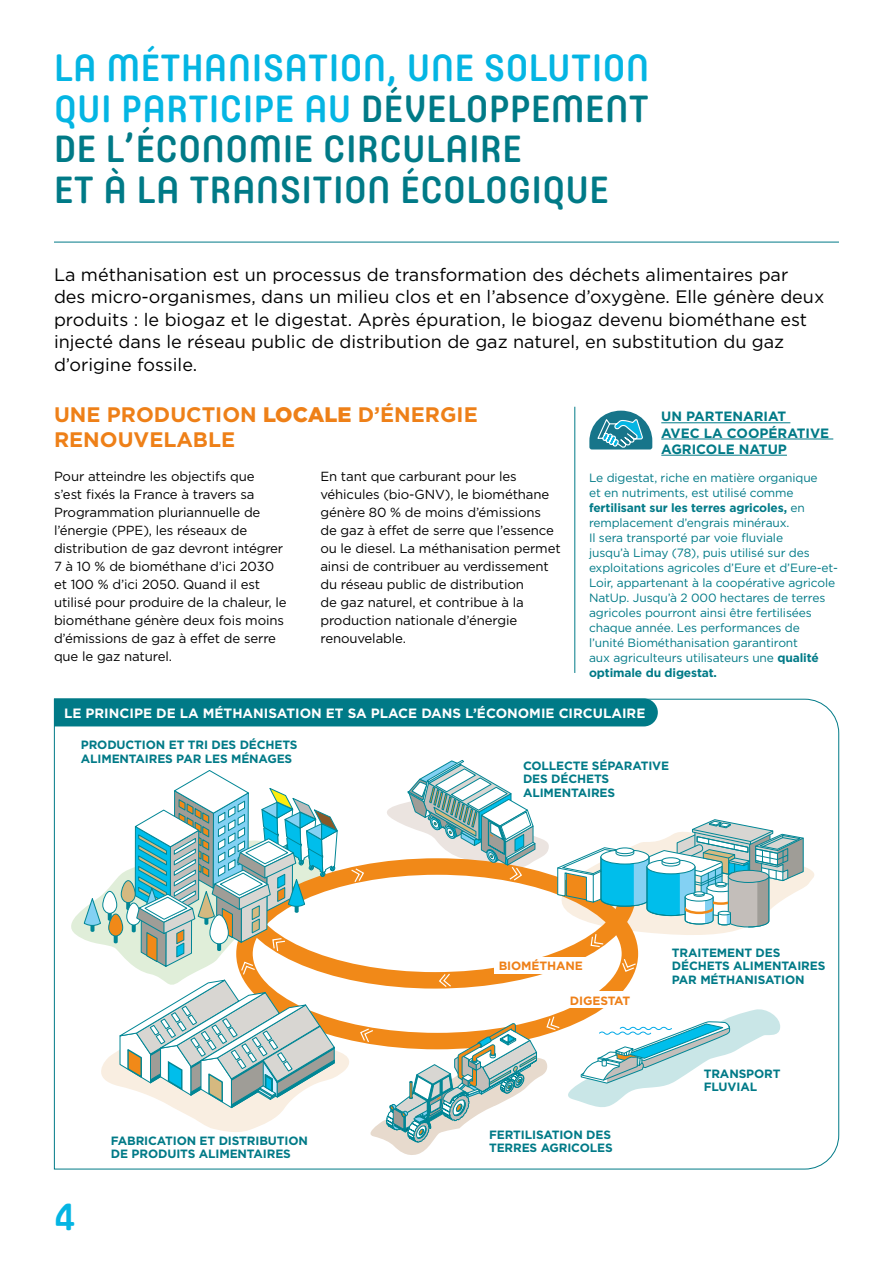
<style>
.page{position:relative;width:893px;height:1263px;background:#fff}
.page>*{position:absolute;margin:0;border:0;box-sizing:border-box;transform-origin:0 0}
.t1{font:500 37.5px/40.5px "Core Mellow 55";letter-spacing:.01em;color:#007a87}
.t2{font:500 37.5px "Core Mellow 55";color:#04b5e3}
.t3{font:700 21px/25.2px "Gotham";color:#ee8018}
.t4{font:18px/22.5px "Gotham";color:#000}
.t5{font:700 13.5px "Gotham";color:#fff}
.t6{font:700 13.5px/16.2px "Gotham";color:#007a87}
.t7{font:13.2px/18px "Gotham";letter-spacing:-.01em;color:#000}
.t8{font:12px/15px "Gotham";letter-spacing:-.01em;color:#007a87}
.t9{font:700 12px/13.5px "Gotham";letter-spacing:-.01em;color:#007a87}
.t10{font:700 12px "Gotham";letter-spacing:-.01em;color:#ee8018}
.s1{color:#04b5e3}
.s2{font-weight:900}
.s3{font-weight:700}
</style>
<div class="page">
<hr style="left:54px;top:242px;width:785px;height:1px;background:#007a87">
<hr style="left:574px;top:407px;width:1px;height:266px;background:#007a87">
<svg style="left:54px;top:698px;width:785px;height:472px"></svg>
<div style="left:54px;top:698px;width:604px;height:28px;background:#007a87"></div>
<hr style="left:661px;top:422px;width:129px;height:1px;background:#007a87">
<hr style="left:661px;top:439px;width:172px;height:1px;background:#007a87">
<hr style="left:661px;top:455px;width:126px;height:1px;background:#007a87">
<div style="left:494px;top:957px;width:93px;height:16px;background:#fff"></div>
<div style="left:569px;top:992px;width:62px;height:16px;background:#fff"></div>
<svg style="left:589px;top:411px;width:63px;height:38px"></svg>
<h1 class="t1" style="left:54px;top:46px;width:597px"><span class="s1">LA MÉTHANISATION, UNE SOLUTION<br>QUI PARTICIPE AU</span> DÉVELOPPEMENT<br>DE L’ÉCONOMIE CIRCULAIRE<br>ET À LA TRANSITION ÉCOLOGIQUE</h1>
<p class="t4" style="left:54px;top:263px;width:772px">La méthanisation est un processus de transformation des déchets alimentaires par des micro-organismes, dans un milieu clos et en l’absence d’oxygène. Elle génère deux produits : le biogaz et le digestat. Après épuration, le biogaz devenu biométhane est injecté dans le réseau public de distribution de gaz naturel, en substitution du gaz d’origine fossile.</p>
<h2 class="t3" style="left:54px;top:402px;width:425px">UNE PRODUCTION <span class="s2">LOCALE</span> D’ÉNERGIE<br>RENOUVELABLE</h2>
<p class="t7" style="left:54px;top:467px;width:234px">Pour atteindre les objectifs que<br>s’est fixés la France à travers sa<br>Programmation pluriannuelle de l’énergie (PPE), les réseaux de distribution de gaz devront intégrer<br>7 à 10 % de biométhane d’ici 2030 et 100 % d’ici 2050. Quand il est utilisé pour produire de la chaleur, le biométhane génère deux fois moins d’émissions de gaz à effet de serre que le gaz naturel.</p>
<p class="t7" style="left:320px;top:467px;width:242px">En tant que carburant pour les véhicules (bio-GNV), le biométhane génère 80 % de moins d’émissions de gaz à effet de serre que l’essence ou le diesel. La méthanisation permet ainsi de contribuer au verdissement du réseau public de distribution<br>de gaz naturel, et contribue à la production nationale d’énergie renouvelable.</p>
<p class="t6" style="left:661px;top:408px;width:169px">UN PARTENARIAT<br>AVEC LA COOPÉRATIVE<br>AGRICOLE NATUP</p>
<p class="t8" style="left:589px;top:470px;width:251px">Le digestat, riche en matière organique<br>et en nutriments, est utilisé comme <span class="s3">fertilisant sur les terres agricoles,</span> en remplacement d’engrais minéraux.<br>Il sera transporté par voie fluviale<br>jusqu’à Limay (78), puis utilisé sur des exploitations agricoles d’Eure et d’Eure-et-Loir, appartenant à la coopérative agricole NatUp. Jusqu’à 2 000 hectares de terres agricoles pourront ainsi être fertilisées chaque année. Les performances de<br>l’unité Biométhanisation garantiront<br>aux agriculteurs utilisateurs une <span class="s3">qualité optimale du digestat.</span></p>
<p class="t5" style="left:64px;top:704px;width:583px">LE PRINCIPE DE LA MÉTHANISATION ET SA PLACE DANS L’ÉCONOMIE CIRCULAIRE</p>
<p class="t9" style="left:81px;top:738px;width:218px">PRODUCTION ET TRI DES DÉCHETS<br>ALIMENTAIRES PAR LES MÉNAGES</p>
<h1 class="t2" style="left:54px;top:1188px;width:22px">4</h1>
<p class="t9" style="left:111px;top:1134px;width:199px">FABRICATION ET DISTRIBUTION<br>DE PRODUITS ALIMENTAIRES</p>
<p class="t9" style="left:523px;top:758px;width:148px">COLLECTE SÉPARATIVE<br>DES DÉCHETS<br>ALIMENTAIRES</p>
<p class="t10" style="left:499px;top:958px;width:86px">BIOMÉTHANE</p>
<p class="t10" style="left:570px;top:993px;width:62px">DIGESTAT</p>
<p class="t9" style="left:489px;top:1128px;width:125px">FERTILISATION DES<br>TERRES AGRICOLES</p>
<p class="t9" style="left:672px;top:945px;width:155px">TRAITEMENT DES<br>DÉCHETS ALIMENTAIRES<br>PAR MÉTHANISATION</p>
<p class="t9" style="left:704px;top:1067px;width:78px">TRANSPORT<br>FLUVIAL</p>
</div>
